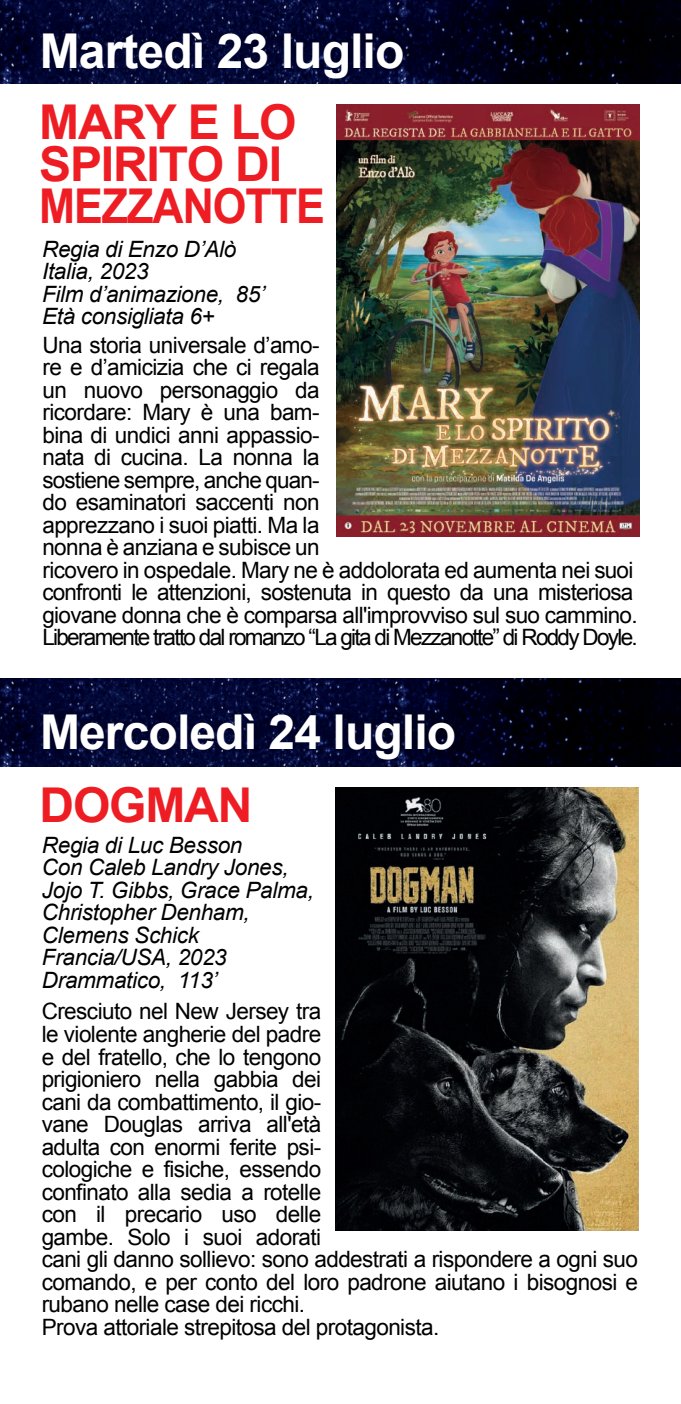
<style>
.page{position:relative;width:681px;height:1404px;background:#fff}
.page>*{position:absolute;margin:0;border:0;box-sizing:border-box;transform-origin:0 0}
.t1{font:700 48px "Arial";letter-spacing:-.02em;color:#fff}
.t2{font:700 48px/42px "Arial";letter-spacing:-.025em;color:#ee1d23}
.t3{font:22.5px/22.5px "Arial";letter-spacing:-.025em;color:#000}
.t4{font:italic 22.5px/22.5px "Arial";letter-spacing:-.015em;color:#000}
</style>
<div class="page">
<img style="left:335px;top:788px;width:303px;height:441px">
<img style="left:336px;top:104px;width:303px;height:432px">
<img style="left:0;top:678px;width:680px;height:88px">
<img style="left:0;top:0;width:680px;height:83px">
<h1 class="t1" style="left:40px;top:19px;width:366px">Martedì 23 luglio</h1>
<h1 class="t2" style="left:39px;top:102px;width:287px">MARY E LO<br>SPIRITO DI<br>MEZZANOTTE</h1>
<p class="t4" style="left:42px;top:238px;width:224px">Regia di Enzo D’Alò<br>Italia, 2023<br>Film d’animazione, 85’<br>Età consigliata 6+</p>
<p class="t3" style="left:42px;top:334px;width:596px">Una storia universale d’amo-<br>re e d’amicizia che ci regala<br>un nuovo personaggio da<br>ricordare: Mary è una bam-<br>bina di undici anni appassio-<br>nata di cucina. La nonna la<br>sostiene sempre, anche quan-<br>do esaminatori saccenti non<br>apprezzano i suoi piatti. Ma la<br>nonna è anziana e subisce un<br>ricovero in ospedale. Mary ne è addolorata ed aumenta nei suoi confronti le attenzioni, sostenuta in questo da una misteriosa giovane donna che è comparsa all'improvviso sul suo cammino.<br>Liberamente tratto dal romanzo “La gita di Mezzanotte” di Roddy Doyle.</p>
<h1 class="t1" style="left:40px;top:700px;width:417px">Mercoledì 24 luglio</h1>
<h1 class="t2" style="left:40px;top:786px;width:214px">DOGMAN</h1>
<p class="t4" style="left:42px;top:833px;width:273px">Regia di Luc Besson<br>Con Caleb Landry Jones,<br>Jojo T. Gibbs, Grace Palma,<br>Christopher Denham,<br>Clemens Schick<br>Francia/USA, 2023<br>Drammatico, 113’</p>
<p class="t3" style="left:42px;top:1000px;width:597px">Cresciuto nel New Jersey tra<br>le violente angherie del padre<br>e del fratello, che lo tengono<br>prigioniero nella gabbia dei<br>cani da combattimento, il gio-<br>vane Douglas arriva all'età<br>adulta con enormi ferite psi-<br>cologiche e fisiche, essendo<br>confinato alla sedia a rotelle<br>con il precario uso delle<br>gambe. Solo i suoi adorati<br>cani gli danno sollievo: sono addestrati a rispondere a ogni suo comando, e per conto del loro padrone aiutano i bisognosi e rubano nelle case dei ricchi.<br>Prova attoriale strepitosa del protagonista.</p>
</div>
